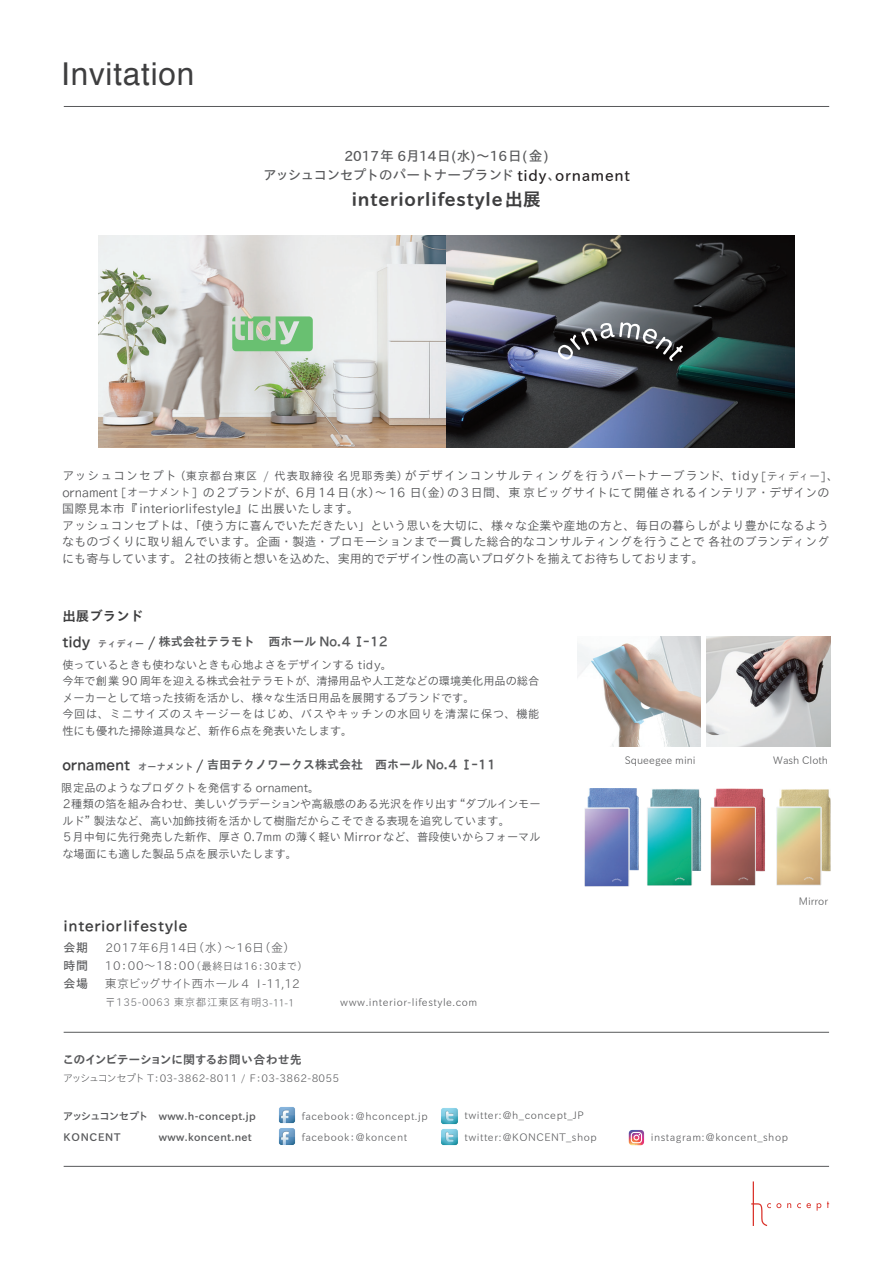
<style>
.page{position:relative;width:893px;height:1263px;background:#fff}
.page>*{position:absolute;margin:0;border:0;box-sizing:border-box;transform-origin:0 0}
.t1{font:31.5px "Helvetica";letter-spacing:.025em;color:#3e3e3f}
.t2{font:700 18.3px "TB Go Std";letter-spacing:.05em;color:#3e3e3f}
.t3{font:500 13.65px/19px "TB Go Std";color:#57585a;text-align:center}
.t4{font:13.5px "TB Go Std B";letter-spacing:.05em;color:#3e3e3f}
.t5{font:700 13.5px "TB Go Std";color:#3e3e3f}
.t6{font:12px/16.5px "TB Go Std L";letter-spacing:.01em;color:#57585a}
.t7{font:12px "TB Go Std B";color:#57585a}
.t8{font:700 12px "TB Go Std";letter-spacing:-.035em;color:#57585a}
.t9{font:300 12px "TB Go Std Super";letter-spacing:.05em;color:#57585a}
.t10{font:300 12px "TB Go Std Super";letter-spacing:-.02em;color:#57585a}
.t11{font:500 12px "TB Go Std";color:#57585a}
.t12{font:11.25px/16.5px "TB Go Std L";color:#57585a}
.t13{font:300 10.5px/21.5px "TB Go Std Super";letter-spacing:.05em;color:#57585a}
.t14{font:600 10.5px "TB Go Std";letter-spacing:.035em;color:#57585a}
.t15{font:300 10.5px "TB Go Std Super";letter-spacing:.05em;color:#6c6d70}
.t16{font:300 10.5px "TB Go Std Super";letter-spacing:.01em;color:#57585a}
.t17{font:300 10.5px "TB Go Std Super";color:#57585a}
.s1{font-size:15.3px;color:#231f20}
.s2{font-size:11.25px}
.s3{font-size:10.5px}
.s4{font-size:13.5px;color:#3e3e3f}
.s5{font-size:9px;color:#6c6d70}
.s6{font-size:12px}
.s7{font-size:12px;color:#57585a}
</style>
<div class="page">
<hr style="left:64px;top:1032px;width:765px;height:1px;background:#57585a">
<img style="left:278px;top:1107px;width:18px;height:38px">
<img style="left:441px;top:1108px;width:17px;height:38px">
<svg style="left:629px;top:1130px;width:15px;height:15px"></svg>
<img style="left:587px;top:788px;width:52px;height:82px">
<img style="left:584px;top:807px;width:46px;height:80px">
<img style="left:650px;top:789px;width:51px;height:81px">
<img style="left:647px;top:807px;width:45px;height:79px">
<img style="left:714px;top:789px;width:51px;height:82px">
<img style="left:710px;top:807px;width:46px;height:79px">
<img style="left:779px;top:789px;width:52px;height:82px">
<img style="left:776px;top:806px;width:46px;height:80px">
<svg style="left:787px;top:1203px;width:4px;height:5px"></svg>
<svg style="left:797px;top:1203px;width:14px;height:5px"></svg>
<svg style="left:817px;top:1203px;width:4px;height:8px"></svg>
<svg style="left:827px;top:1201px;width:2px;height:7px"></svg>
<svg style="left:751px;top:1181px;width:30px;height:45px"></svg>
<hr style="left:64px;top:106px;width:765px;height:1px;background:#57585a">
<hr style="left:64px;top:1166px;width:765px;height:1px;background:#57585a">
<img style="left:99px;top:235px;width:347px;height:213px">
<svg style="left:232px;top:316px;width:81px;height:35px;background:#8ac78e"></svg>
<img style="left:446px;top:235px;width:348px;height:213px">
<svg style="left:558px;top:322px;width:125px;height:39px;background:#535457"></svg>
<img style="left:577px;top:636px;width:123px;height:111px">
<img style="left:706px;top:636px;width:125px;height:111px">
<h1 class="t1" style="left:61px;top:49px;width:135px">Invitation</h1>
<p class="t3" style="left:263px;top:146px;width:368px">2017年 6月14日(水)～16日(金)<br>アッシュコンセプトのパートナーブランド <span class="s1">tidy</span>、<span class="s1">ornament</span></p>
<h2 class="t2" style="left:352px;top:185px;width:191px">interiorlifestyle出展</h2>
<p class="t6" style="left:62px;top:467px;width:778px">アッシュコンセプト<span class="s2">（東京都台東区 / 代表取締役 名児耶秀美）</span>がデザインコンサルティングを行うパートナーブランド、tidy<span class="s3">[ティディー]</span>、ornament <span class="s3">[オーナメント]</span> の2ブランドが、6月14 日（水）～16 日（金）の3 日間、東京ビッグサイトにて開催されるインテリア・デザインの国際見本市『 interiorlifestyle』に出展いたします。<br>アッシュコンセプトは、「使う方に喜んでいただきたい」という思いを大切に、様々な企業や産地の方と、毎日の暮らしがより豊かになるようなものづくりに取り組んでいます。企画・製造・プロモーションまで一貫した総合的なコンサルティングを行うことで 各社のブランディングにも寄与しています。 2社の技術と想いを込めた、実用的でデザイン性の高いプロダクトを揃えてお待ちしております。</p>
<p class="t5" style="left:62px;top:605px;width:82px">出展ブランド</p>
<p class="t7" style="left:62px;top:631px;width:327px"><span class="s4">tidy</span> <span class="s5">ティディー</span> <span class="s4">/</span> 株式会社テラモト 西ホール No.4 I -12</p>
<p class="t12" style="left:62px;top:656px;width:478px">使っているときも使わないときも心地よさをデザインする tidy。<br>今年で創業 90 周年を迎える株式会社テラモトが、清掃用品や人工芝などの環境美化用品の総合メーカーとして培った技術を活かし、様々な生活日用品を展開するブランドです。<br>今回は、ミニサイズのスキージーをはじめ、バスやキッチンの水回りを清潔に保つ、機能性にも優れた掃除道具など、新作6点を発表いたします。</p>
<p class="t7" style="left:62px;top:754px;width:435px"><span class="s4">ornament</span> <span class="s5">オーナメント</span> <span class="s4">/</span> 吉田テクノワークス株式会社　西ホール No.4 I -11</p>
<p class="t12" style="left:61px;top:779px;width:481px">限定品のようなプロダクトを発信する ornament。<br>2種類の箔を組み合わせ、美しいグラデーションや高級感のある光沢を作り出す“ダブルインモールド”製法など、高い加飾技術を活かして樹脂だからこそできる表現を追究しています。<br>5月中旬に先行発売した新作、厚さ 0.7mm の薄く軽い Mirror など、普段使いからフォーマルな場面にも適した製品5点を展示いたします。</p>
<p class="t4" style="left:64px;top:915px;width:125px">interiorlifestyle</p>
<p class="t11" style="left:64px;top:938px;width:26px">会期</p>
<p class="t9" style="left:105px;top:939px;width:192px">2017年6月14日（水）～16日（金）</p>
<p class="t11" style="left:64px;top:956px;width:26px">時間</p>
<p class="t16" style="left:105px;top:958px;width:205px"><span class="s6">10：00～18：00</span>（最終日は16：30まで）</p>
<p class="t11" style="left:64px;top:974px;width:26px">会場</p>
<p class="t10" style="left:105px;top:975px;width:197px">東京ビッグサイト西ホール 4 I-11,12</p>
<p class="t15" style="left:64px;top:994px;width:234px"><span class="s7">　　　</span>〒135-0063 東京都江東区有明３-１１-１</p>
<p class="t13" style="left:340px;top:991px;width:139px">www.interior-lifestyle.com</p>
<p class="t8" style="left:62px;top:1050px;width:241px">このインビテーションに関するお問い合わせ先</p>
<p class="t13" style="left:63px;top:1066px;width:278px">アッシュコンセプト T：03-3862-8011 / F：03-3862-8055</p>
<p class="t14" style="left:63px;top:1108px;width:194px">アッシュコンセプト　www.h-concept.jp</p>
<p class="t13" style="left:302px;top:1104px;width:127px">facebook：@hconcept.jp facebook：@koncent</p>
<p class="t14" style="left:64px;top:1129px;width:190px">KONCENT　　　 www.koncent.net</p>
<p class="t13" style="left:464px;top:1104px;width:134px">twitter:@h_concept_JP twitter:@KONCENT_shop</p>
<p class="t17" style="left:625px;top:752px;width:72px">Squeegee mini</p>
<p class="t17" style="left:773px;top:752px;width:56px">Wash Cloth</p>
<p class="t13" style="left:799px;top:889px;width:31px">Mirror</p>
<p class="t13" style="left:651px;top:1125px;width:139px">instagram:@koncent_shop</p>
</div>
